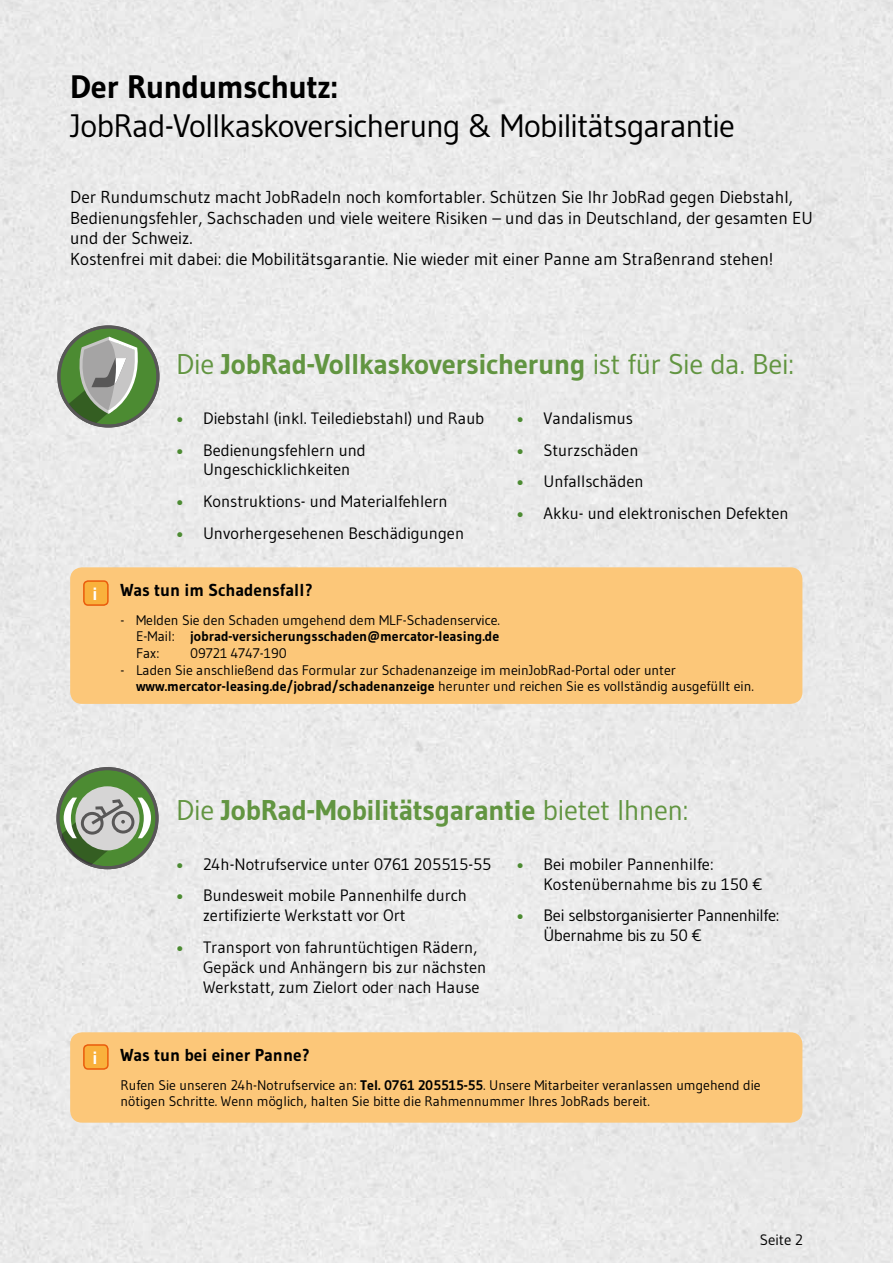
<style>
.page{position:relative;width:893px;height:1263px;background:#fff}
.page>*{position:absolute;margin:0;border:0;box-sizing:border-box;transform-origin:0 0}
.t1{font:32.4px "Gudea";letter-spacing:-.03em;color:#000}
.t2{font:700 32.4px "Gudea";letter-spacing:-.025em;color:#000}
.t3{font:700 28.5px "Gudea";letter-spacing:-.015em;color:#629541}
.t4{font:700 17.7px "Gudea";color:#fff}
.t5{font:17.25px/20.7px "Gudea";color:#000}
.t6{font:700 17.25px "Gudea";color:#000}
.t7{font:16.5px/19.8px "Gudea";color:#000}
.t8{font:16.5px/19.8px "Gudea";letter-spacing:-.025em;color:#000}
.t9{font:15px "Gudea";color:#000}
.t10{font:13.95px/16.6px "Gudea";color:#000}
.s1{font-weight:400}
.s2{font-weight:700;color:#4c8b32}
.s3{font-weight:700}
</style>
<div class="page">
<div style="left:0;top:0;width:864px;height:1263px;background:#eaeaea"></div>
<div style="left:864px;top:0;width:29px;height:1263px;background:#e9e9e9"></div>
<div style="left:70px;top:567px;width:732px;height:137px;background:#fcc779;border-radius:12px"></div>
<div style="left:70px;top:1032px;width:732px;height:91px;background:#fcc779;border-radius:12px"></div>
<div style="left:84px;top:581px;width:24px;height:24px;background:#f9b13c;border-radius:4px"></div>
<div style="left:83px;top:580px;width:26px;height:26px;border:2px solid #ea5b0b;border-radius:4px"></div>
<div style="left:84px;top:1045px;width:24px;height:24px;background:#f9b13c;border-radius:4px"></div>
<div style="left:83px;top:1044px;width:26px;height:26px;border:2px solid #ea5b0b;border-radius:4px"></div>
<svg style="left:57px;top:325px;width:102px;height:102px;background:#8ea485"></svg>
<svg style="left:56px;top:767px;width:103px;height:102px;background:#9aad91"></svg>
<h1 class="t2" style="left:70px;top:67px;width:269px">Der Rundumschutz:</h1>
<h1 class="t1" style="left:70px;top:106px;width:666px">JobRad-Vollkaskoversicherung &amp; Mobilitätsgarantie</h1>
<p class="t5" style="left:70px;top:186px;width:744px">Der Rundumschutz macht JobRadeln noch komfortabler. Schützen Sie Ihr JobRad gegen Diebstahl, Bedienungsfehler, Sachschaden und viele weitere Risiken – und das in Deutschland, der gesamten EU und der Schweiz.<br>Kostenfrei mit dabei: die Mobilitätsgarantie. Nie wieder mit einer Panne am Straßenrand stehen!</p>
<h2 class="t3" style="left:176px;top:346px;width:620px"><span class="s1">Die</span> JobRad-Vollkaskoversicherung <span class="s1">ist für Sie da. Bei:</span></h2>
<p class="t4" style="left:93px;top:583px;width:7px">i</p>
<p class="t7" style="left:176px;top:408px;width:310px"><span class="s2">•</span> Diebstahl (inkl. Teilediebstahl) und Raub</p>
<p class="t7" style="left:203px;top:440px;width:164px;text-indent:-27px"><span class="s2">•</span> Bedienungsfehlern und<br>Ungeschicklichkeiten</p>
<p class="t7" style="left:176px;top:491px;width:273px"><span class="s2">•</span> Konstruktions- und Materialfehlern</p>
<p class="t7" style="left:176px;top:523px;width:290px"><span class="s2">•</span> Unvorhergesehenen Beschädigungen</p>
<p class="t7" style="left:516px;top:408px;width:118px"><span class="s2">•</span> Vandalismus</p>
<p class="t7" style="left:516px;top:440px;width:124px"><span class="s2">•</span> Sturzschäden</p>
<p class="t7" style="left:516px;top:471px;width:129px"><span class="s2">•</span> Unfallschäden</p>
<p class="t7" style="left:516px;top:503px;width:274px"><span class="s2">•</span> Akku- und elektronischen Defekten</p>
<p class="t6" style="left:121px;top:579px;width:194px">Was tun im Schadensfall?</p>
<p class="t10" style="left:136px;top:611px;width:365px;text-align:justify;text-indent:-15px">- Melden Sie den Schaden umgehend dem MLF-Schadenservice.<br>E-Mail: <span class="s3">jobrad-versicherungsschaden@mercator-leasing.de </span>Fax:</p>
<p class="t10" style="left:190px;top:644px;width:98px">09721 4747-190</p>
<p class="t10" style="left:136px;top:661px;width:619px;text-indent:-16px">- Laden Sie anschließend das Formular zur Schadenanzeige im meinJobRad-Portal oder unter <span class="s3">www.mercator-leasing.de/jobrad/schadenanzeige</span> herunter und reichen Sie es vollständig ausgefüllt ein.</p>
<p class="t4" style="left:93px;top:1047px;width:7px">i</p>
<h2 class="t3" style="left:176px;top:792px;width:514px"><span class="s1">Die</span> JobRad-Mobilitätsgarantie <span class="s1">bietet Ihnen:</span></h2>
<p class="t7" style="left:176px;top:854px;width:317px"><span class="s2">•</span> 24h-Notrufservice unter 0761 205515-55</p>
<p class="t7" style="left:203px;top:885px;width:266px;text-indent:-27px"><span class="s2">•</span> Bundesweit mobile Pannenhilfe durch zertifizierte Werkstatt vor Ort</p>
<p class="t7" style="left:203px;top:937px;width:285px;text-indent:-27px"><span class="s2">•</span> Transport von fahruntüchtigen Rädern,<br>Gepäck und Anhängern bis zur nächsten<br>Werkstatt, zum Zielort oder nach Hause</p>
<p class="t7" style="left:543px;top:854px;width:221px;text-indent:-27px"><span class="s2">•</span> Bei mobiler Pannenhilfe:<br>Kostenübernahme bis zu 150 €</p>
<p class="t8" style="left:543px;top:905px;width:237px;text-indent:-27px"><span class="s2">•</span> Bei selbstorganisierter Pannenhilfe:<br>Übernahme bis zu 50 €</p>
<p class="t6" style="left:121px;top:1044px;width:191px">Was tun bei einer Panne?</p>
<p class="t10" style="left:121px;top:1076px;width:642px">Rufen Sie unseren 24h-Notrufservice an: <span class="s3">Tel. 0761 205515-55</span>. Unsere Mitarbeiter veranlassen umgehend die nötigen Schritte. Wenn möglich, halten Sie bitte die Rahmennummer Ihres JobRads bereit.</p>
<p class="t9" style="left:760px;top:1231px;width:45px">Seite 2</p>
</div>
